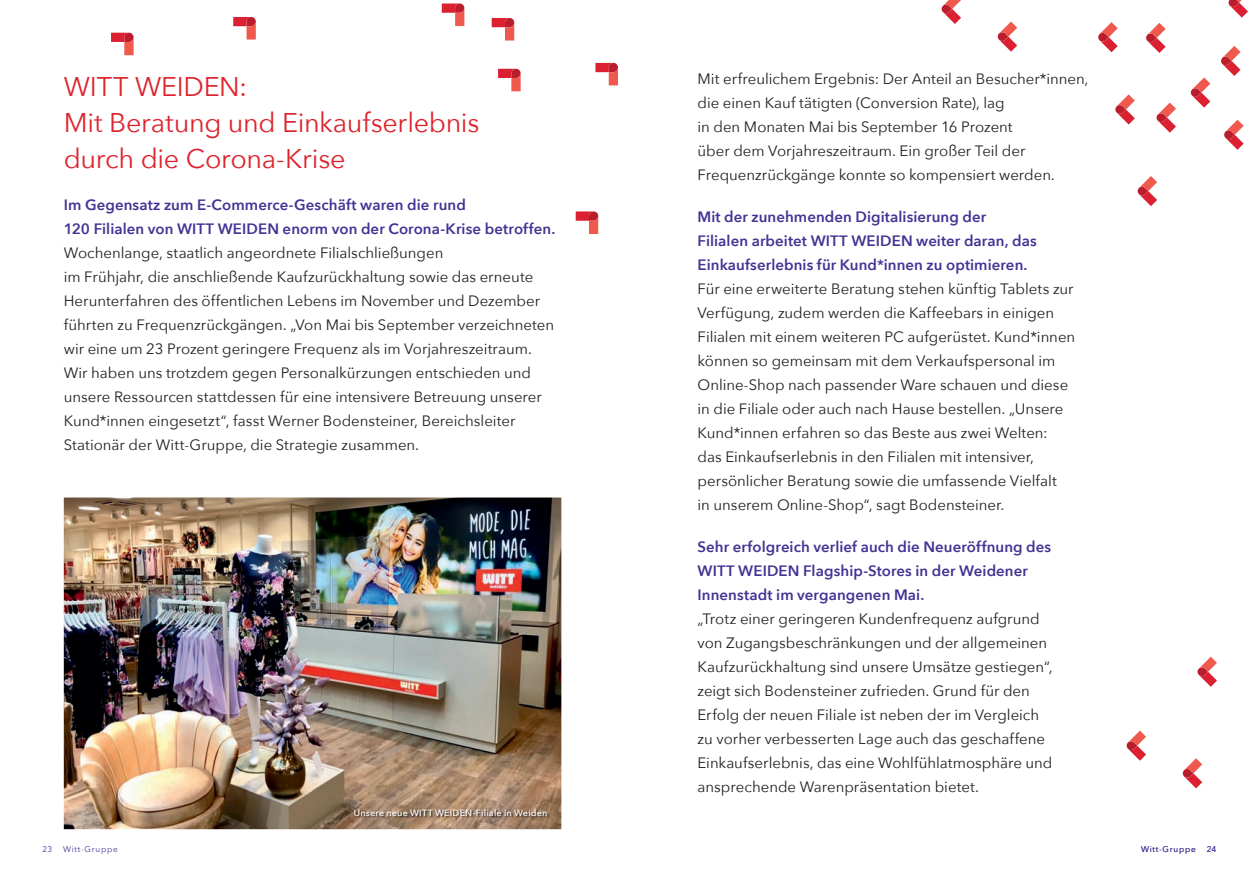
<style>
.page{position:relative;width:1259px;height:893px;background:#fff}
.page>*{position:absolute;margin:0;border:0;box-sizing:border-box;transform-origin:0 0}
.t1{font:27px/36px "Avenir Next";letter-spacing:-.01em;color:#dd242e}
.t2{font:15px/24px "Avenir Next";color:#231f20}
.t3{font:600 15px/24px "Avenir Next";letter-spacing:.005em;color:#433394}
.t4{font:500 9px "Avenir Next";letter-spacing:.025em;color:#fff}
.t5{font:8.25px "Avenir Next";letter-spacing:.09em;color:#433394}
</style>
<div class="page">
<svg style="left:1137px;top:176px;width:20px;height:30px"></svg>
<svg style="left:1115px;top:94px;width:19px;height:31px"></svg>
<svg style="left:1156px;top:103px;width:20px;height:30px"></svg>
<svg style="left:1190px;top:77px;width:20px;height:31px"></svg>
<svg style="left:1228px;top:0;width:20px;height:18px"></svg>
<svg style="left:1098px;top:22px;width:19px;height:30px"></svg>
<svg style="left:1146px;top:23px;width:19px;height:30px"></svg>
<svg style="left:941px;top:0;width:20px;height:24px"></svg>
<svg style="left:1224px;top:120px;width:19px;height:30px"></svg>
<svg style="left:997px;top:22px;width:20px;height:30px"></svg>
<svg style="left:1221px;top:46px;width:19px;height:30px"></svg>
<svg style="left:1126px;top:731px;width:20px;height:30px"></svg>
<svg style="left:1182px;top:758px;width:20px;height:30px"></svg>
<svg style="left:1197px;top:657px;width:20px;height:30px"></svg>
<svg style="left:492px;top:18px;width:22px;height:23px"></svg>
<svg style="left:595px;top:63px;width:23px;height:22px"></svg>
<svg style="left:111px;top:33px;width:23px;height:22px"></svg>
<svg style="left:233px;top:17px;width:23px;height:23px"></svg>
<svg style="left:498px;top:69px;width:22px;height:22px"></svg>
<svg style="left:576px;top:211px;width:22px;height:23px"></svg>
<svg style="left:442px;top:4px;width:22px;height:22px"></svg>
<img style="left:64px;top:497px;width:497px;height:332px">
<div style="left:355px;top:810px;width:194px;height:8px;background:#231f20;opacity:.75"></div>
<h1 class="t1" style="left:64px;top:67px;width:417px">WITT WEIDEN:<br>Mit Beratung und Einkaufserlebnis durch die Corona-Krise</h1>
<p class="t3" style="left:64px;top:192px;width:493px">Im Gegensatz zum E-Commerce-Geschäft waren die rund<br>120 Filialen von WITT WEIDEN enorm von der Corona-Krise betroffen.</p>
<p class="t2" style="left:64px;top:240px;width:492px">Wochenlange, staatlich angeordnete Filialschließungen<br>im Frühjahr, die anschließende Kaufzurückhaltung sowie das erneute Herunterfahren des öffentlichen Lebens im November und Dezember führten zu Frequenzrückgängen. „Von Mai bis September verzeichneten wir eine um 23 Prozent geringere Frequenz als im Vorjahreszeitraum.<br>Wir haben uns trotzdem gegen Personalkürzungen entschieden und unsere Ressourcen stattdessen für eine intensivere Betreuung unserer Kund*innen eingesetzt“, fasst Werner Bodensteiner, Bereichsleiter Stationär der Witt-Gruppe, die Strategie zusammen.</p>
<p class="t5" style="left:43px;top:842px;width:11px">23</p>
<p class="t5" style="left:63px;top:842px;width:56px">Witt-Gruppe</p>
<p class="t4" style="left:354px;top:805px;width:195px">Unsere neue WITT WEIDEN-Filiale in Weiden</p>
<p class="t2" style="left:697px;top:66px;width:392px">Mit erfreulichem Ergebnis: Der Anteil an Besucher*innen, die einen Kauf tätigten (Conversion Rate), lag<br>in den Monaten Mai bis September 16 Prozent<br>über dem Vorjahreszeitraum. Ein großer Teil der Frequenzrückgänge konnte so kompensiert werden.</p>
<p class="t3" style="left:697px;top:204px;width:341px">Mit der zunehmenden Digitalisierung der<br>Filialen arbeitet WITT WEIDEN weiter daran, das<br>Einkaufserlebnis für Kund*innen zu optimieren.</p>
<p class="t2" style="left:697px;top:276px;width:379px">Für eine erweiterte Beratung stehen künftig Tablets zur Verfügung, zudem werden die Kaffeebars in einigen Filialen mit einem weiteren PC aufgerüstet. Kund*innen können so gemeinsam mit dem Verkaufspersonal im Online-Shop nach passender Ware schauen und diese in die Filiale oder auch nach Hause bestellen. „Unsere Kund*innen erfahren so das Beste aus zwei Welten: das Einkaufserlebnis in den Filialen mit intensiver, persönlicher Beratung sowie die umfassende Vielfalt<br>in unserem Online-Shop“, sagt Bodensteiner.</p>
<p class="t3" style="left:697px;top:534px;width:355px">Sehr erfolgreich verlief auch die Neueröffnung des<br>WITT WEIDEN Flagship-Stores in der Weidener<br>Innenstadt im vergangenen Mai.</p>
<p class="t2" style="left:697px;top:606px;width:357px">„Trotz einer geringeren Kundenfrequenz aufgrund von Zugangsbeschränkungen und der allgemeinen Kaufzurückhaltung sind unsere Umsätze gestiegen“, zeigt sich Bodensteiner zufrieden. Grund für den Erfolg der neuen Filiale ist neben der im Vergleich zu vorher verbesserten Lage auch das geschaffene Einkaufserlebnis, das eine Wohlfühlatmosphäre und ansprechende Warenpräsentation bietet.</p>
<p class="t5" style="left:1141px;top:842px;width:56px">Witt-Gruppe</p>
<p class="t5" style="left:1206px;top:842px;width:11px">24</p>
</div>
